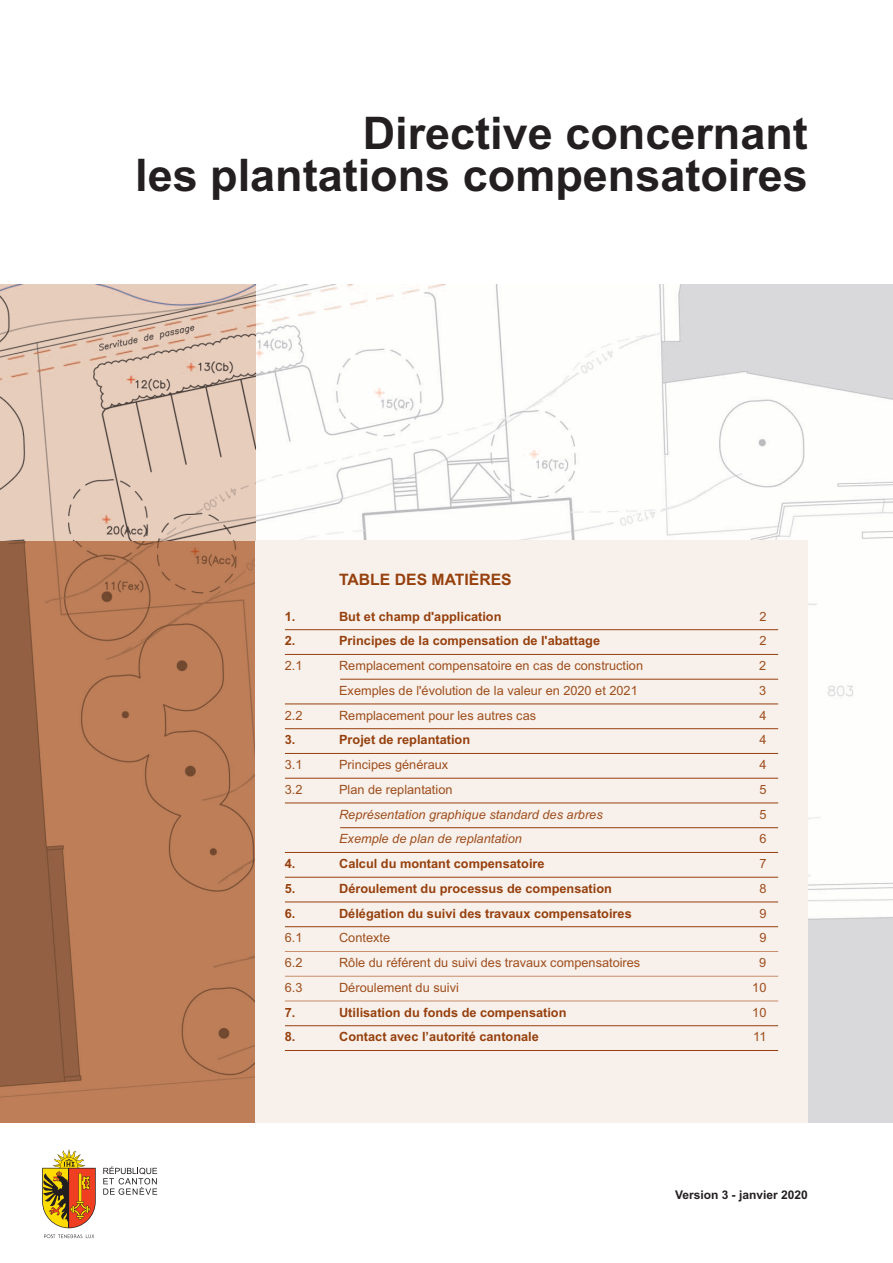
<style>
.page{position:relative;width:893px;height:1263px;background:#fff}
.page>*{position:absolute;margin:0;border:0;box-sizing:border-box;transform-origin:0 0}
.t1{font:700 45px/42px "Arial";color:#231f20;text-align:right}
.t2{font:700 15.75px "Arial";color:#96400e}
.t3{font:700 12.75px "Arial";color:#96400e}
.t4{font:12.75px "Arial";color:#9e4e1e}
.t5{font:italic 12.75px "Arial";color:#9e4e1e}
.t6{font:700 12px "Arial";color:#231f20}
</style>
<div class="page">
<img style="left:0;top:285px;width:893px;height:838px">
<svg style="left:44px;top:1234px;width:50px;height:4px"></svg>
<svg style="left:42px;top:1149px;width:54px;height:79px"></svg>
<hr style="left:69px;top:1168px;width:1px;height:59px;background:#231f20">
<svg style="left:103px;top:1166px;width:54px;height:29px"></svg>
<div style="left:255px;top:540px;width:553px;height:583px;background:#f8f1eb"></div>
<hr style="left:285px;top:629px;width:493px;height:1px;background:#96400e">
<hr style="left:285px;top:654px;width:493px;height:1px;background:#96400e">
<hr style="left:340px;top:679px;width:438px;height:1px;background:#96400e">
<hr style="left:285px;top:704px;width:493px;height:1px;background:#96400e">
<hr style="left:285px;top:728px;width:493px;height:1px;background:#96400e">
<hr style="left:285px;top:753px;width:493px;height:1px;background:#96400e">
<hr style="left:285px;top:778px;width:493px;height:1px;background:#96400e">
<hr style="left:285px;top:803px;width:493px;height:1px;background:#96400e">
<hr style="left:340px;top:827px;width:438px;height:1px;background:#96400e">
<hr style="left:285px;top:852px;width:493px;height:1px;background:#96400e">
<hr style="left:285px;top:877px;width:493px;height:1px;background:#96400e">
<hr style="left:285px;top:902px;width:493px;height:1px;background:#96400e">
<hr style="left:285px;top:926px;width:493px;height:1px;background:#96400e">
<hr style="left:285px;top:951px;width:493px;height:1px;background:#c78e6b">
<hr style="left:285px;top:976px;width:493px;height:1px;background:#c78e6b">
<hr style="left:285px;top:1001px;width:493px;height:1px;background:#c78e6b">
<hr style="left:285px;top:1025px;width:493px;height:1px;background:#96400e">
<hr style="left:285px;top:1050px;width:493px;height:1px;background:#96400e">
<h1 class="t1" style="left:135px;top:117px;width:674px">Directive concernant<br>les plantations compensatoires</h1>
<p class="t2" style="left:339px;top:574px;width:174px">TABLE DES MATIÈRES</p>
<p class="t3" style="left:285px;top:611px;width:12px">1.</p>
<p class="t3" style="left:339px;top:611px;width:164px">But et champ d'application</p>
<p class="t4" style="left:759px;top:611px;width:9px">2</p>
<p class="t3" style="left:285px;top:636px;width:12px">2.</p>
<p class="t3" style="left:339px;top:636px;width:262px">Principes de la compensation de l'abattage</p>
<p class="t4" style="left:759px;top:636px;width:9px">2</p>
<p class="t4" style="left:285px;top:661px;width:19px">2.1</p>
<p class="t4" style="left:339px;top:661px;width:305px">Remplacement compensatoire en cas de construction</p>
<p class="t4" style="left:759px;top:661px;width:9px">2</p>
<p class="t4" style="left:339px;top:686px;width:300px">Exemples de l'évolution de la valeur en 2020 et 2021</p>
<p class="t4" style="left:759px;top:686px;width:9px">3</p>
<p class="t4" style="left:285px;top:710px;width:19px">2.2</p>
<p class="t4" style="left:339px;top:710px;width:198px">Remplacement pour les autres cas</p>
<p class="t4" style="left:759px;top:710px;width:9px">4</p>
<p class="t3" style="left:285px;top:735px;width:12px">3.</p>
<p class="t3" style="left:339px;top:735px;width:133px">Projet de replantation</p>
<p class="t4" style="left:759px;top:735px;width:9px">4</p>
<p class="t4" style="left:285px;top:760px;width:19px">3.1</p>
<p class="t4" style="left:339px;top:760px;width:111px">Principes généraux</p>
<p class="t4" style="left:759px;top:760px;width:9px">4</p>
<p class="t4" style="left:285px;top:785px;width:19px">3.2</p>
<p class="t4" style="left:339px;top:785px;width:115px">Plan de replantation</p>
<p class="t4" style="left:759px;top:785px;width:9px">5</p>
<p class="t5" style="left:339px;top:809px;width:265px">Représentation graphique standard des arbres</p>
<p class="t4" style="left:759px;top:809px;width:9px">5</p>
<p class="t5" style="left:339px;top:834px;width:184px">Exemple de plan de replantation</p>
<p class="t4" style="left:759px;top:834px;width:9px">6</p>
<p class="t3" style="left:285px;top:859px;width:12px">4.</p>
<p class="t3" style="left:339px;top:859px;width:207px">Calcul du montant compensatoire</p>
<p class="t4" style="left:759px;top:859px;width:9px">7</p>
<p class="t3" style="left:285px;top:884px;width:12px">5.</p>
<p class="t3" style="left:339px;top:884px;width:274px">Déroulement du processus de compensation</p>
<p class="t4" style="left:759px;top:884px;width:9px">8</p>
<p class="t3" style="left:285px;top:908px;width:12px">6.</p>
<p class="t3" style="left:339px;top:908px;width:294px">Délégation du suivi des travaux compensatoires</p>
<p class="t4" style="left:759px;top:908px;width:9px">9</p>
<p class="t4" style="left:285px;top:933px;width:19px">6.1</p>
<p class="t4" style="left:339px;top:933px;width:53px">Contexte</p>
<p class="t4" style="left:759px;top:933px;width:9px">9</p>
<p class="t4" style="left:285px;top:958px;width:19px">6.2</p>
<p class="t4" style="left:339px;top:958px;width:303px">Rôle du référent du suivi des travaux compensatoires</p>
<p class="t4" style="left:759px;top:958px;width:9px">9</p>
<p class="t4" style="left:285px;top:983px;width:19px">6.3</p>
<p class="t4" style="left:339px;top:983px;width:121px">Déroulement du suivi</p>
<p class="t4" style="left:752px;top:983px;width:16px">10</p>
<p class="t3" style="left:285px;top:1007px;width:12px">7.</p>
<p class="t3" style="left:339px;top:1007px;width:229px">Utilisation du fonds de compensation</p>
<p class="t4" style="left:752px;top:1007px;width:16px">10</p>
<p class="t3" style="left:285px;top:1032px;width:12px">8.</p>
<p class="t3" style="left:339px;top:1032px;width:201px">Contact avec l’autorité cantonale</p>
<p class="t4" style="left:753px;top:1032px;width:15px">11</p>
<p class="t6" style="left:675px;top:1191px;width:134px">Version 3 - janvier 2020</p>
</div>
